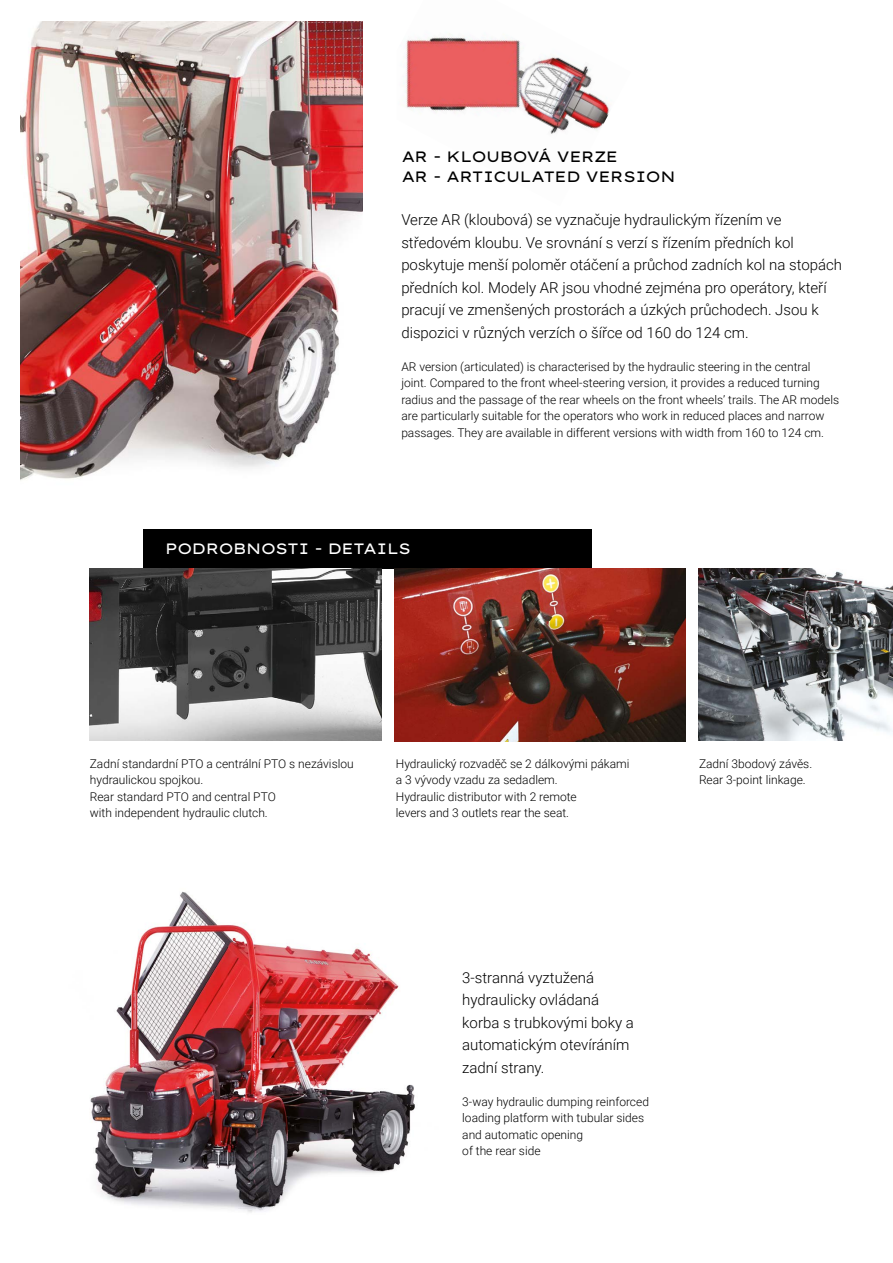
<style>
.page{position:relative;width:893px;height:1263px;background:#fff}
.page>*{position:absolute;margin:0;border:0;box-sizing:border-box;transform-origin:0 0}
.t1{font:300 15px/22.5px "Roboto";color:#000}
.t2{font:15px/19.5px "Lexend Tera";letter-spacing:-.07em;color:#000}
.t3{font:15px "Lexend Tera";letter-spacing:-.07em;color:#fff}
.t4{font:300 12px/16.5px "Roboto";color:#000}
</style>
<div class="page">
<img style="left:403px;top:33px;width:207px;height:101px">
<img style="left:90px;top:891px;width:325px;height:322px">
<div style="left:143px;top:529px;width:449px;height:39px;background:#000"></div>
<img style="left:21px;top:21px;width:341px;height:459px">
<img style="left:90px;top:568px;width:291px;height:172px">
<img style="left:394px;top:568px;width:291px;height:174px">
<img style="left:698px;top:568px;width:195px;height:172px">
<p class="t2" style="left:401px;top:146px;width:276px">AR - KLOUBOVÁ VERZE<br>AR - ARTICULATED VERSION</p>
<p class="t1" style="left:401px;top:208px;width:442px">Verze AR (kloubová) se vyznačuje hydraulickým řízením ve středovém kloubu. Ve srovnání s verzí s řízením předních kol poskytuje menší poloměr otáčení a průchod zadních kol na stopách předních kol. Modely AR jsou vhodné zejména pro operátory, kteří pracují ve zmenšených prostorách a úzkých průchodech. Jsou k dispozici v různých verzích o šířce od 160 do 124 cm.</p>
<p class="t4" style="left:401px;top:358px;width:439px">AR version (articulated) is characterised by the hydraulic steering in the central<br>joint. Compared to the front wheel-steering version, it provides a reduced turning radius and the passage of the rear wheels on the front wheels’ trails. The AR models are particularly suitable for the operators who work in reduced places and narrow passages. They are available in different versions with width from 160 to 124 cm.</p>
<p class="t3" style="left:165px;top:537px;width:248px">PODROBNOSTI - DETAILS</p>
<p class="t4" style="left:90px;top:755px;width:265px">Zadní standardní PTO a centrální PTO s nezávislou hydraulickou spojkou.<br>Rear standard PTO and central PTO<br>with independent hydraulic clutch.</p>
<p class="t4" style="left:396px;top:755px;width:235px">Hydraulický rozvaděč se 2 dálkovými pákami a 3 vývody vzadu za sedadlem.<br>Hydraulic distributor with 2 remote<br>levers and 3 outlets rear the seat.</p>
<p class="t4" style="left:699px;top:755px;width:115px">Zadní 3bodový závěs.<br>Rear 3-point linkage.</p>
<p class="t1" style="left:462px;top:965px;width:173px">3-stranná vyztužená hydraulicky ovládaná korba s trubkovými boky a automatickým otevíráním zadní strany.</p>
<p class="t4" style="left:462px;top:1092px;width:188px">3-way hydraulic dumping reinforced loading platform with tubular sides and automatic opening<br>of the rear side</p>
</div>
